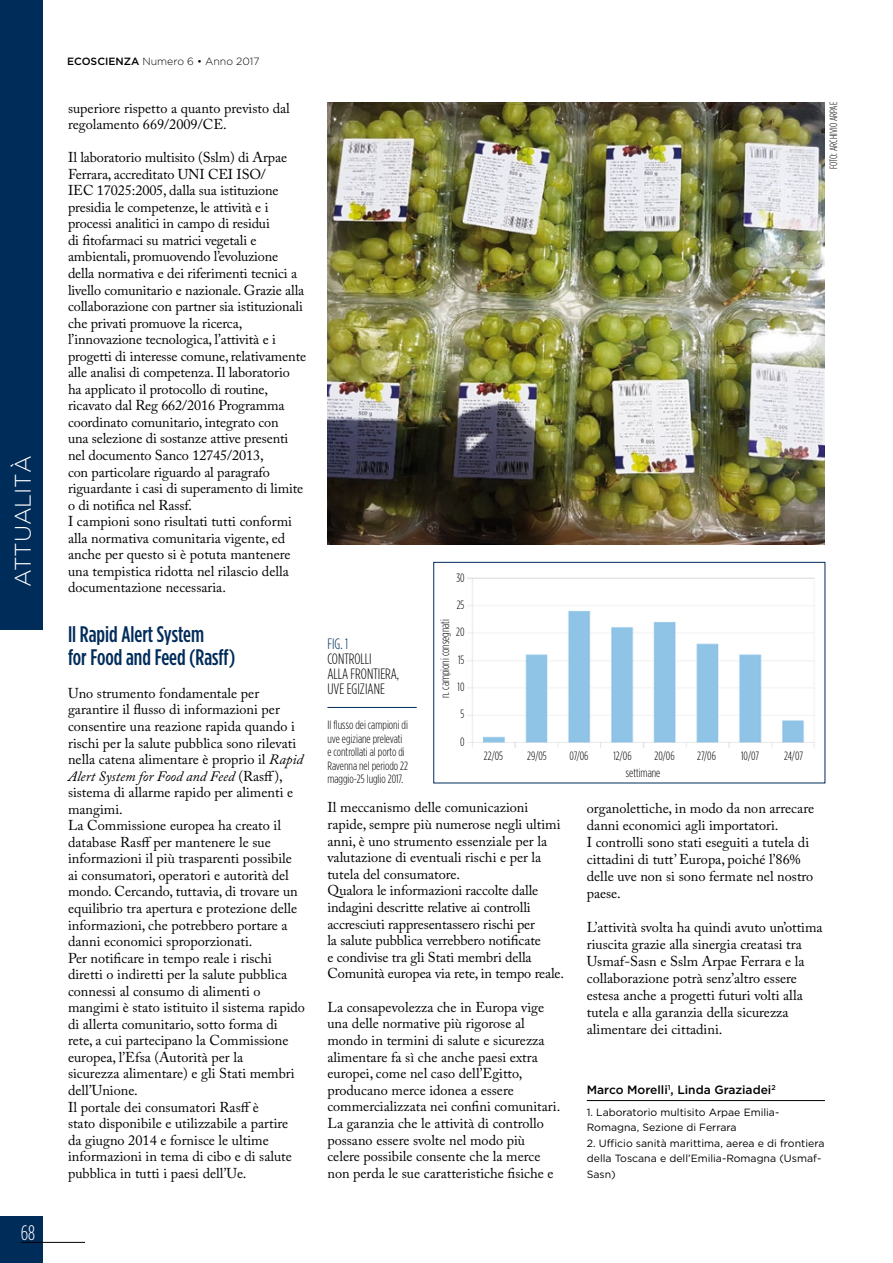
<style>
.page{position:relative;width:893px;height:1263px;background:#fff}
.page>*{position:absolute;margin:0;border:0;box-sizing:border-box;transform-origin:0 0}
.t1{font:500 condensed 22.5px/22.5px "Gotham HTF";color:#002c5a}
.t2{font:300 22.5px "Gotham HTF";color:#fff}
.t3{font:300 condensed 21px "Gotham HTF";color:#fff}
.t4{font:300 condensed 15px/15px "Gotham HTF";color:#000}
.t5{font:300 condensed 15px "Gotham HTF";color:#002c5a}
.t6{font:14.25px/16.5px "Adobe Caslon Pro";color:#000}
.t7{font:300 condensed 12px/13.5px "Gotham HTF";color:#000}
.t8{font:500 12px "Gotham HTF";color:#000}
.t9{font:10.5px/15.5px "Gotham HTF";color:#000}
.t10{font:300 10.5px "Gotham HTF";color:#000}
.t11{font:300 condensed 10.5px "Gotham HTF";color:#000}
.s1{font-weight:500}
.s2{font-style:italic}
</style>
<div class="page">
<div style="left:0;top:1216px;width:43px;height:47px;background:#002c5a"></div>
<hr style="left:21px;top:1242px;width:64px;height:1px;background:#000">
<div style="left:0;top:0;width:43px;height:629px;background:#002c5a"></div>
<hr style="left:327px;top:707px;width:90px;height:1px;background:#002c5a">
<hr style="left:587px;top:1100px;width:238px;height:1px;background:#000">
<img style="left:327px;top:102px;width:498px;height:443px">
<img style="left:467px;top:577px;width:348px;height:171px">
<div style="left:433px;top:562px;width:392px;height:221px;border:1px solid #002c5a"></div>
<h1 class="t2" style="left:11px;top:587px;width:133px;rotate:-90deg">ATTUALITÀ</h1>
<h2 class="t3" style="left:21px;top:1221px;width:16px">68</h2>
<p class="t10" style="left:67px;top:56px;width:194px"><span class="s1">ECOSCIENZA</span> Numero 6 • Anno 2017</p>
<p class="t6" style="left:68px;top:99px;width:223px">superiore rispetto a quanto previsto dal regolamento 669/2009/CE.</p>
<p class="t6" style="left:68px;top:149px;width:240px">Il laboratorio multisito (Sslm) di Arpae Ferrara, accreditato UNI CEI ISO/<br>IEC 17025:2005, dalla sua istituzione presidia le competenze, le attività e i processi analitici in campo di residui<br>di fitofarmaci su matrici vegetali e ambientali, promuovendo l’evoluzione della normativa e dei riferimenti tecnici a livello comunitario e nazionale. Grazie alla collaborazione con partner sia istituzionali che privati promuove la ricerca, l’innovazione tecnologica, l’attività e i progetti di interesse comune, relativamente alle analisi di competenza. Il laboratorio ha applicato il protocollo di routine, ricavato dal Reg 662/2016 Programma coordinato comunitario, integrato con<br>una selezione di sostanze attive presenti nel documento Sanco 12745/2013,<br>con particolare riguardo al paragrafo riguardante i casi di superamento di limite o di notifica nel Rassf.<br>I campioni sono risultati tutti conformi alla normativa comunitaria vigente, ed anche per questo si è potuta mantenere una tempistica ridotta nel rilascio della documentazione necessaria.</p>
<h1 class="t1" style="left:68px;top:622px;width:169px">Il Rapid Alert System<br>for Food and Feed (Rasff)</h1>
<p class="t6" style="left:68px;top:685px;width:238px">Uno strumento fondamentale per garantire il flusso di informazioni per consentire una reazione rapida quando i rischi per la salute pubblica sono rilevati nella catena alimentare è proprio il <span class="s2">Rapid Alert System for Food and Feed</span> (Rasff), sistema di allarme rapido per alimenti e mangimi.<br>La Commissione europea ha creato il database Rasff per mantenere le sue informazioni il più trasparenti possibile ai consumatori, operatori e autorità del mondo. Cercando, tuttavia, di trovare un equilibrio tra apertura e protezione delle informazioni, che potrebbero portare a danni economici sproporzionati.<br>Per notificare in tempo reale i rischi diretti o indiretti per la salute pubblica connessi al consumo di alimenti o mangimi è stato istituito il sistema rapido di allerta comunitario, sotto forma di rete, a cui partecipano la Commissione europea, l’Efsa (Autorità per la<br>sicurezza alimentare) e gli Stati membri dell’Unione.<br>Il portale dei consumatori Rasff è<br>stato disponibile e utilizzabile a partire da giugno 2014 e fornisce le ultime informazioni in tema di cibo e di salute pubblica in tutti i paesi dell’Ue.</p>
<p class="t11" style="left:828px;top:169px;width:68px;rotate:-90deg">FOTO: ARCHIVIO ARPAE</p>
<p class="t5" style="left:327px;top:636px;width:22px">FIG. 1</p>
<p class="t4" style="left:327px;top:651px;width:73px">CONTROLLI<br>ALLA FRONTIERA,<br>UVE EGIZIANE</p>
<p class="t7" style="left:327px;top:718px;width:82px">Il flusso dei campioni di uve egiziane prelevati e controllati al porto di<br>Ravenna nel periodo 22 maggio-25 luglio 2017.</p>
<p class="t7" style="left:456px;top:571px;width:10px">30</p>
<p class="t7" style="left:457px;top:598px;width:9px">25</p>
<p class="t7" style="left:456px;top:625px;width:10px">20</p>
<p class="t7" style="left:458px;top:652px;width:8px">15</p>
<p class="t7" style="left:458px;top:680px;width:8px">10</p>
<p class="t7" style="left:461px;top:707px;width:5px">5</p>
<p class="t7" style="left:460px;top:734px;width:6px">0</p>
<p class="t7" style="left:438px;top:698px;width:81px;rotate:-90deg">n. campioni consegnati</p>
<p class="t7" style="left:484px;top:749px;width:21px">22/05</p>
<p class="t7" style="left:527px;top:749px;width:21px">29/05</p>
<p class="t7" style="left:570px;top:749px;width:20px">07/06</p>
<p class="t7" style="left:613px;top:749px;width:20px">12/06</p>
<p class="t7" style="left:654px;top:749px;width:22px">20/06</p>
<p class="t7" style="left:697px;top:749px;width:20px">27/06</p>
<p class="t7" style="left:741px;top:749px;width:19px">10/07</p>
<p class="t7" style="left:784px;top:749px;width:20px">24/07</p>
<p class="t7" style="left:626px;top:766px;width:36px">settimane</p>
<p class="t6" style="left:327px;top:799px;width:238px">Il meccanismo delle comunicazioni rapide, sempre più numerose negli ultimi anni, è uno strumento essenziale per la valutazione di eventuali rischi e per la tutela del consumatore.<br>Qualora le informazioni raccolte dalle indagini descritte relative ai controlli accresciuti rappresentassero rischi per<br>la salute pubblica verrebbero notificate<br>e condivise tra gli Stati membri della Comunità europea via rete, in tempo reale.</p>
<p class="t6" style="left:327px;top:998px;width:234px">La consapevolezza che in Europa vige una delle normative più rigorose al mondo in termini di salute e sicurezza alimentare fa sì che anche paesi extra europei, come nel caso dell’Egitto, producano merce idonea a essere commercializzata nei confini comunitari.<br>La garanzia che le attività di controllo possano essere svolte nel modo più celere possibile consente che la merce non perda le sue caratteristiche fisiche e</p>
<p class="t6" style="left:587px;top:799px;width:229px;line-height:17px">organolettiche, in modo da non arrecare danni economici agli importatori.<br>I controlli sono stati eseguiti a tutela di cittadini di tutt’ Europa, poiché l’86% delle uve non si sono fermate nel nostro paese.</p>
<p class="t6" style="left:587px;top:918px;width:237px;line-height:17px">L’attività svolta ha quindi avuto un’ottima riuscita grazie alla sinergia creatasi tra Usmaf-Sasn e Sslm Arpae Ferrara e la collaborazione potrà senz’altro essere estesa anche a progetti futuri volti alla tutela e alla garanzia della sicurezza alimentare dei cittadini.</p>
<p class="t8" style="left:587px;top:1083px;width:190px">Marco Morelli<sup>1</sup>, Linda Graziadei<sup>2</sup></p>
<p class="t9" style="left:587px;top:1104px;width:194px">1. Laboratorio multisito Arpae Emilia-<br>Romagna, Sezione di Ferrara</p>
<p class="t9" style="left:587px;top:1135px;width:239px">2. Ufficio sanità marittima, aerea e di frontiera della Toscana e dell’Emilia-Romagna (Usmaf-<br>Sasn)</p>
</div>
